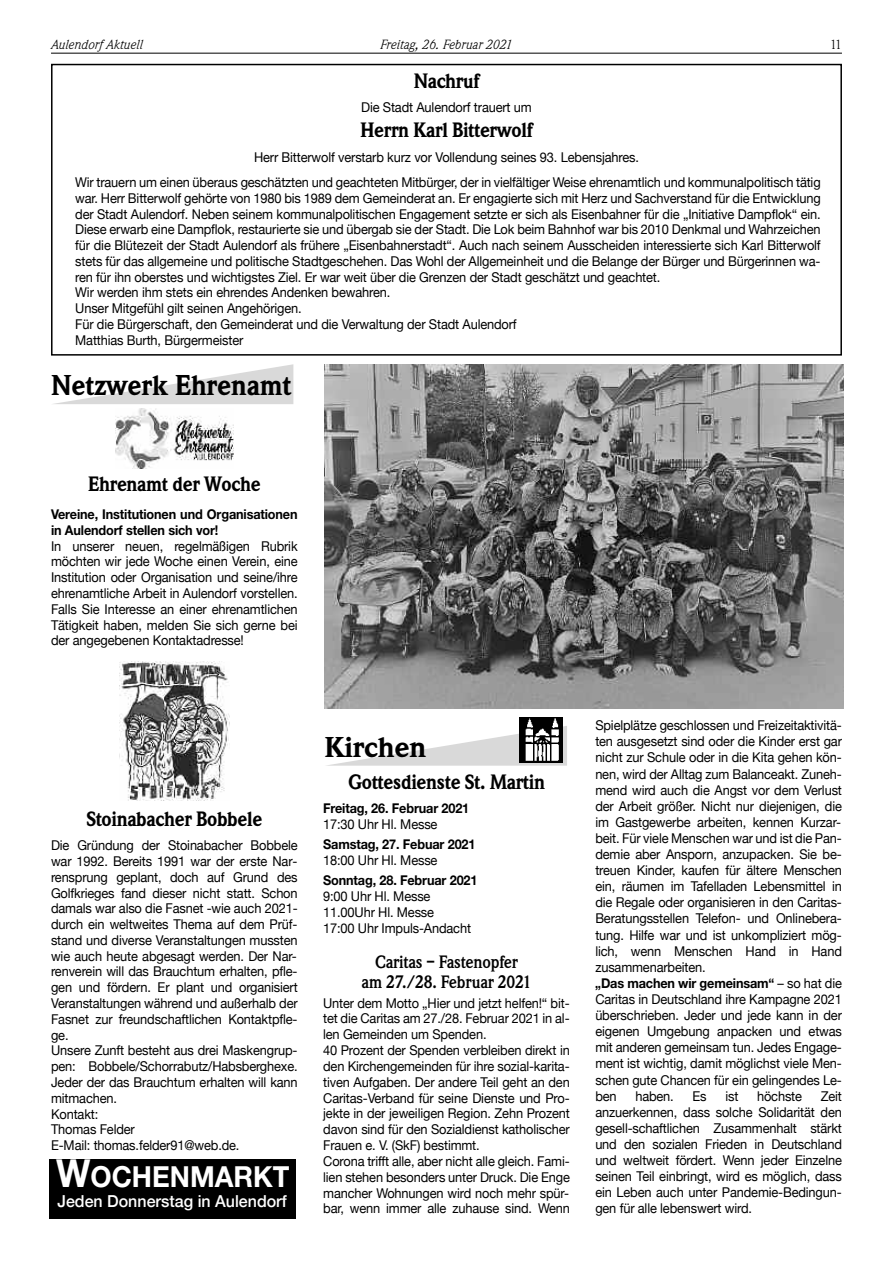
<style>
.page{position:relative;width:893px;height:1263px;background:#fff}
.page>*{position:absolute;margin:0;border:0;box-sizing:border-box;transform-origin:0 0}
.t1{font:900 30px "Weidemann";color:#000;scale:.93 1}
.t2{font:900 30px "Weidemann";color:#000}
.t3{font:700 29.1px "Helvetica Neue";color:#fff;scale:.94 1}
.t4{font:900 21.75px "Weidemann";letter-spacing:-.01em;color:#000;scale:.9 1}
.t5{font:700 18.75px/19.5px "Weidemann";letter-spacing:-.01em;color:#000;text-align:center;scale:.9 1}
.t6{font:500 16.5px "Helvetica Neue";color:#fff}
.t7{font:italic 13.95px "Weidemann";color:#000}
.t8{font:13.95px "Weidemann";color:#000}
.t9{font:13.5px/15.8px "Helvetica Neue";letter-spacing:-.01em;color:#000;scale:.95 1}
.t10{font:700 13.5px/15.8px "Helvetica Neue";letter-spacing:-.01em;color:#000;scale:.94 1}
.s1{font-size:38.7px}
.s2{font-weight:700}
</style>
<div class="page">
<img style="left:120px;top:662px;width:109px;height:138px">
<img style="left:115px;top:408px;width:119px;height:60px">
<svg style="left:54px;top:364px;width:239px;height:40px"></svg>
<svg style="left:326px;top:726px;width:241px;height:40px"></svg>
<img style="left:520px;top:717px;width:43px;height:45px">
<hr style="left:51px;top:53px;width:791px;height:1px;background:#000">
<img style="left:325px;top:364px;width:518px;height:345px">
<div style="left:49px;top:1160px;width:247px;height:59px;background:#000"></div>
<div style="left:51px;top:64px;width:791px;height:292px;border:2px solid #000"></div>
<p class="t7" style="left:51px;top:36px;width:93px">Aulendorf Aktuell</p>
<p class="t7" style="left:380px;top:36px;width:134px">Freitag, 26. Februar 2021</p>
<p class="t8" style="left:830px;top:36px;width:13px">11</p>
<h3 class="t4" style="left:414px;top:67px;width:74px">Nachruf</h3>
<p class="t9" style="left:361px;top:99px;width:181px">Die Stadt Aulendorf trauert um</p>
<h3 class="t4" style="left:360px;top:117px;width:193px">Herrn Karl Bitterwolf</h3>
<p class="t9" style="left:75px;top:144px;width:786px;line-height:25.5px;text-align:center">Herr Bitterwolf verstarb kurz vor Vollendung seines 93. Lebensjahres.<br>Wir trauern um einen überaus geschätzten und geachteten Mitbürger, der in vielfältiger Weise ehrenamtlich und kommunalpolitisch tätig</p>
<p class="t9" style="left:75px;top:190px;width:786px">war. Herr Bitterwolf gehörte von 1980 bis 1989 dem Gemeinderat an. Er engagierte sich mit Herz und Sachverstand für die Entwicklung der Stadt Aulendorf. Neben seinem kommunalpolitischen Engagement setzte er sich als Eisenbahner für die „Initiative Dampflok“ ein.<br>Diese erwarb eine Dampflok, restaurierte sie und übergab sie der Stadt. Die Lok beim Bahnhof war bis 2010 Denkmal und Wahrzeichen für die Blütezeit der Stadt Aulendorf als frühere „Eisenbahnerstadt“. Auch nach seinem Ausscheiden interessierte sich Karl Bitterwolf stets für das allgemeine und politische Stadtgeschehen. Das Wohl der Allgemeinheit und die Belange der Bürger und Bürgerinnen wa&shy;ren für ihn oberstes und wichtigstes Ziel. Er war weit über die Grenzen der Stadt geschätzt und geachtet.<br>Wir werden ihm stets ein ehrendes Andenken bewahren.<br>Unser Mitgefühl gilt seinen Angehörigen.<br>Für die Bürgerschaft, den Gemeinderat und die Verwaltung der Stadt Aulendorf<br>Matthias Burth, Bürgermeister</p>
<h1 class="t1" style="left:51px;top:367px;width:260px">Netzwerk Ehrenamt</h1>
<h3 class="t4" style="left:88px;top:470px;width:193px">Ehrenamt der Woche</h3>
<p class="t10" style="left:51px;top:508px;width:264px">Vereine, Institutionen und Organisationen in Aulendorf stellen sich vor!</p>
<p class="t9" style="left:51px;top:538px;width:261px;text-align:justify">In unserer neuen, regelmäßigen Rubrik möchten wir jede Woche einen Verein, eine Institution oder Organisation und seine/ihre ehrenamtliche Arbeit in Aulendorf vorstellen.<br>Falls Sie Interesse an einer ehrenamtlichen Tätigkeit haben, melden Sie sich gerne bei der angegebenen Kontaktadresse!</p>
<h3 class="t4" style="left:86px;top:806px;width:197px">Stoinabacher Bobbele</h3>
<p class="t9" style="left:51px;top:837px;width:261px">Die Gründung der Stoinabacher Bobbele war 1992. Bereits 1991 war der erste Nar&shy;rensprung geplant, doch auf Grund des Golfkrieges fand dieser nicht statt. Schon damals war also die Fasnet -wie auch 2021- durch ein weltweites Thema auf dem Prüf&shy;stand und diverse Veranstaltungen mussten wie auch heute abgesagt werden. Der Nar&shy;renverein will das Brauchtum erhalten, pfle&shy;gen und fördern. Er plant und organisiert Veranstaltungen während und außerhalb der Fasnet zur freundschaftlichen Kontaktpfle&shy;ge.<br>Unsere Zunft besteht aus drei Maskengrup&shy;pen: Bobbele/Schorrabutz/Habsberghexe.<br>Jeder der das Brauchtum erhalten will kann mitmachen.<br>Kontakt:<br>Thomas Felder<br>E-Mail: thomas.felder91@web.de.</p>
<h2 class="t3" style="left:56px;top:1166px;width:250px"><span class="s1">W</span>OCHENMARKT</h2>
<p class="t6" style="left:57px;top:1191px;width:231px">Jeden Donnerstag in Aulendorf</p>
<h1 class="t2" style="left:325px;top:729px;width:103px">Kirchen</h1>
<h3 class="t4" style="left:348px;top:769px;width:220px">Gottesdienste St. Martin</h3>
<p class="t10" style="left:323px;top:802px;width:157px">Freitag, 26. Februar 2021</p>
<p class="t9" style="left:323px;top:816px;width:122px">17:30 Uhr Hl. Messe</p>
<p class="t10" style="left:323px;top:838px;width:164px">Samstag, 27. Febuar 2021</p>
<p class="t9" style="left:323px;top:852px;width:122px">18:00 Uhr Hl. Messe</p>
<p class="t10" style="left:323px;top:873px;width:166px">Sonntag, 28. Februar 2021</p>
<p class="t9" style="left:323px;top:888px;width:157px">9:00 Uhr Hl. Messe<br>11.00Uhr Hl. Messe<br>17:00 Uhr Impuls-Andacht</p>
<h3 class="t5" style="left:361px;top:952px;width:190px">Caritas – Fastenopfer<br>am 27./28. Februar 2021</h3>
<p class="t9" style="left:323px;top:995px;width:261px">Unter dem Motto „Hier und jetzt helfen!“ bit&shy;tet die Caritas am 27./28. Februar 2021 in al&shy;len Gemeinden um Spenden.<br>40 Prozent der Spenden verbleiben direkt in den Kirchengemeinden für ihre sozial-karita&shy;tiven Aufgaben. Der andere Teil geht an den Caritas-Verband für seine Dienste und Pro&shy;jekte in der jeweiligen Region. Zehn Prozent davon sind für den Sozialdienst katholischer Frauen e. V. (SkF) bestimmt.<br>Corona trifft alle, aber nicht alle gleich. Fami&shy;lien stehen besonders unter Druck. Die Enge mancher Wohnungen wird noch mehr spür&shy;bar, wenn immer alle zuhause sind. Wenn</p>
<p class="t9" style="left:595px;top:717px;width:261px">Spielplätze geschlossen und Freizeitaktivitä&shy;ten ausgesetzt sind oder die Kinder erst gar nicht zur Schule oder in die Kita gehen kön&shy;nen, wird der Alltag zum Balanceakt. Zuneh&shy;mend wird auch die Angst vor dem Verlust der Arbeit größer. Nicht nur diejenigen, die im Gastgewerbe arbeiten, kennen Kurzar&shy;beit. Für viele Menschen war und ist die Pan&shy;demie aber Ansporn, anzupacken. Sie be&shy;treuen Kinder, kaufen für ältere Menschen ein, räumen im Tafelladen Lebensmittel in die Regale oder organisieren in den Caritas-Beratungsstellen Telefon- und Onlinebera&shy;tung. Hilfe war und ist unkompliziert mög&shy;lich, wenn Menschen Hand in Hand zusammenarbeiten.<br><span class="s2">„Das machen wir gemeinsam“</span> – so hat die Caritas in Deutschland ihre Kampagne 2021 überschrieben. Jeder und jede kann in der eigenen Umgebung anpacken und etwas mit anderen gemeinsam tun. Jedes Engage&shy;ment ist wichtig, damit möglichst viele Men&shy;schen gute Chancen für ein gelingendes Le&shy;ben</p>
<p class="t9" style="left:595px;top:1087px;width:261px;text-align:justify;text-indent:225px">Zeit anzuerkennen, dass solche Solidarität den gesell-schaftlichen Zusammenhalt stärkt und den sozialen Frieden in Deutschland und weltweit fördert. Wenn jeder Einzelne seinen Teil einbringt, wird es möglich, dass ein Leben auch unter Pandemie-Bedingun&shy;gen für alle lebenswert wird.</p>
<p class="t9" style="left:635px;top:1088px;width:42px">haben.</p>
<p class="t9" style="left:693px;top:1088px;width:16px">Es</p>
<p class="t9" style="left:725px;top:1088px;width:15px">ist</p>
<p class="t9" style="left:757px;top:1088px;width:49px">höchste</p>
</div>
